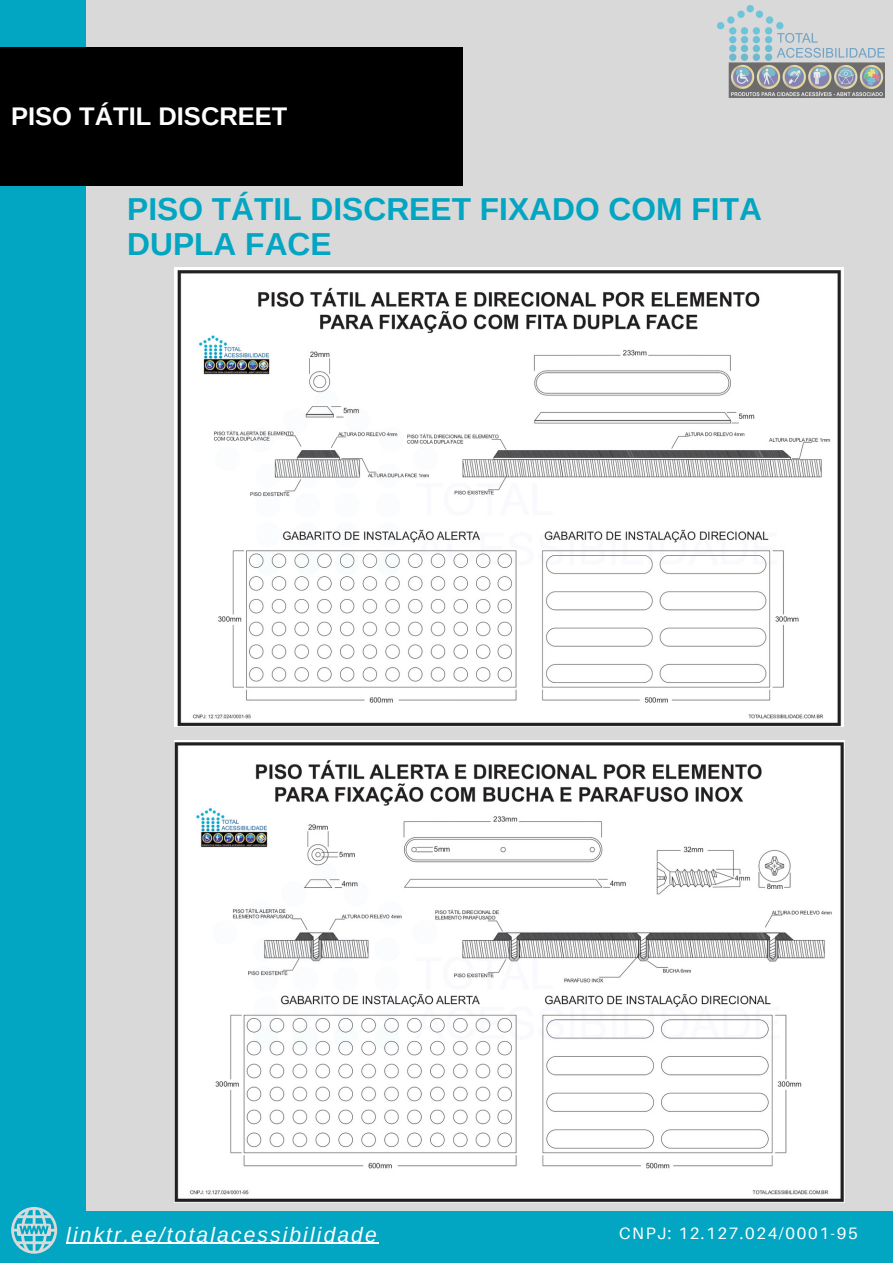
<style>
.page{position:relative;width:893px;height:1263px;background:#d9d9d9}
.page>*{position:absolute;margin:0;border:0;box-sizing:border-box;transform-origin:0 0}
.t1{font:700 31.72px/34.9px "Arimo";color:#02a5c2}
.t2{font:700 25.5px "Arimo";color:#fefefe}
.t3{font:italic 21.08px "Arimo";letter-spacing:.1em;color:#fefefe}
.t4{font:16.5px "Aileron";letter-spacing:.1em;color:#fff}
</style>
<div class="page">
<div style="left:85px;top:1211px;width:808px;height:52px;background:#02a5c2"></div>
<div style="left:0;top:0;width:85px;height:1263px;background:#02a5c2"></div>
<svg style="left:11px;top:1207px;width:46px;height:46px"></svg>
<img style="left:717px;top:6px;width:167px;height:92px">
<div style="left:0;top:47px;width:462px;height:139px;background:#000"></div>
<img style="left:174px;top:741px;width:670px;height:461px">
<img style="left:175px;top:268px;width:669px;height:459px">
<hr style="left:66px;top:1242px;width:101px;height:2px;background:#fefefe">
<hr style="left:167px;top:1242px;width:212px;height:2px;background:#fefefe">
<p class="t2" style="left:11px;top:102px;width:278px">PISO TÁTIL DISCREET</p>
<p class="t1" style="left:127px;top:192px;width:636px">PISO TÁTIL DISCREET FIXADO COM FITA<br>DUPLA FACE</p>
<p class="t3" style="left:66px;top:1222px;width:312px">linktr.ee/totalacessibilidade</p>
<p class="t4" style="left:619px;top:1223px;width:240px">CNPJ: 12.127.024/0001-95</p>
</div>
